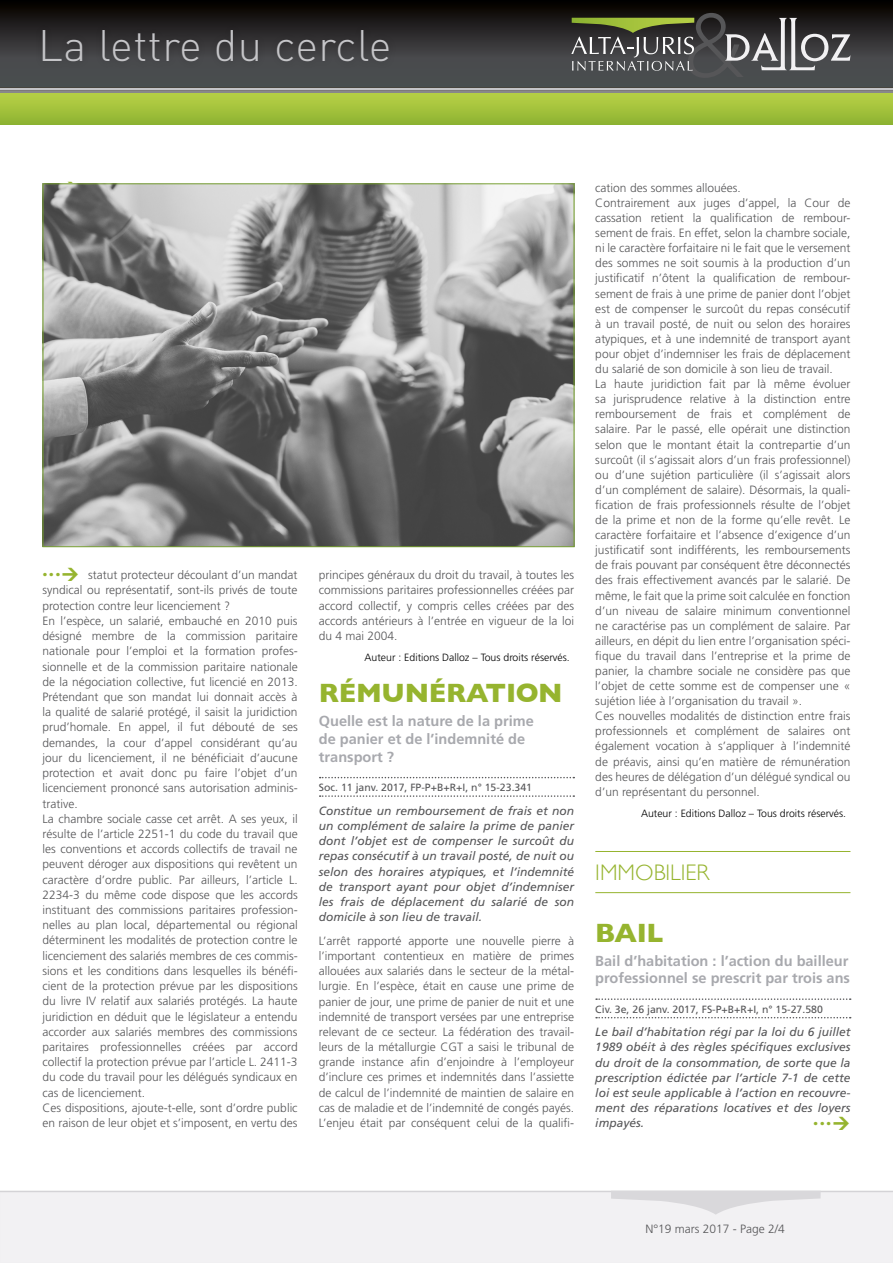
<style>
.page{position:relative;width:893px;height:1263px;background:#fff}
.page>*{position:absolute;margin:0;border:0;box-sizing:border-box;transform-origin:0 0}
.t1{font:300 95.85px "Gill Sans";color:#565658}
.t2{font:300 43.5px "DIN";letter-spacing:.01em;color:#c5c5c8}
.t3{font:700 27px "Gill Sans";letter-spacing:-.01em;color:#96b42f}
.t4{font:300 22.5px "Gill Sans";color:#96b42f}
.t5{font:700 14.55px/17.7px "Frutiger";color:#a8a9ae}
.t6{font:300 12px/15.1px "Frutiger";color:#565658}
.t7{font:italic 12px/15.1px "Frutiger";color:#565658;text-align:justify}
.t8{font:300 10.5px "Frutiger";color:#000}
.t9{font:10.5px "Frutiger";color:#565658}
</style>
<div class="page">
<div style="left:0;top:1190px;width:893px;height:73px;background:#f2f1f3"></div>
<svg style="left:320px;top:777px;width:254px;height:1px"></svg>
<svg style="left:320px;top:795px;width:254px;height:2px"></svg>
<hr style="left:595px;top:851px;width:255px;height:1px;background:#96b42f">
<hr style="left:595px;top:892px;width:255px;height:1px;background:#96b42f">
<svg style="left:596px;top:998px;width:255px;height:2px"></svg>
<svg style="left:596px;top:1017px;width:255px;height:1px"></svg>
<img style="left:45px;top:185px;width:527px;height:360px">
<svg style="left:0;top:0;width:893px;height:87px;background:#2d2d2d"></svg>
<div style="left:35px;top:22px;width:362px;height:47px;background:#000;opacity:.2"></div>
<svg style="left:0;top:93px;width:893px;height:31px;background:#a3c23c"></svg>
<hr style="left:0;top:87px;width:893px;height:2px;background:#47453e">
<hr style="left:0;top:89px;width:893px;height:2px;background:#c3c4c7">
<hr style="left:0;top:90px;width:893px;height:2px;background:#7d7a7a">
<hr style="left:0;top:91px;width:893px;height:2px;background:#88878a">
<svg style="left:571px;top:18px;width:123px;height:53px;background:#606452"></svg>
<svg style="left:725px;top:18px;width:126px;height:52px"></svg>
<svg style="left:611px;top:1191px;width:210px;height:24px"></svg>
<svg style="left:43px;top:183px;width:35px;height:12px"></svg>
<h2 class="t2" style="left:38px;top:19px;width:355px">La lettre du cercle</h2>
<h1 class="t1" style="left:685px;top:-30px;width:60px">&amp;</h1>
<p class="t6" style="left:43px;top:568px;width:257px;text-indent:46px">statut protecteur découlant d’un mandat syndical ou représentatif, sont-ils privés de toute protection contre leur licenciement ?<br>En l’espèce, un salarié, embauché en 2010 puis désigné membre de la commission paritaire nationale pour l’emploi et la formation profes&shy;sionnelle et de la commission paritaire nationale de la négociation collective, fut licencié en 2013.<br>Prétendant que son mandat lui donnait accès à la qualité de salarié protégé, il saisit la juridiction prud’homale. En appel, il fut débouté de ses demandes, la cour d’appel considérant qu’au jour du licenciement, il ne bénéficiait d’aucune protection et avait donc pu faire l’objet d’un licenciement prononcé sans autorisation adminis&shy;trative.<br>La chambre sociale casse cet arrêt. A ses yeux, il résulte de l’article 2251-1 du code du travail que les conventions et accords collectifs de travail ne peuvent déroger aux dispositions qui revêtent un caractère d’ordre public. Par ailleurs, l’article L.<br>2234-3 du même code dispose que les accords instituant des commissions paritaires profession&shy;nelles au plan local, départemental ou régional déterminent les modalités de protection contre le licenciement des salariés membres de ces commis&shy;sions et les conditions dans lesquelles ils bénéfi&shy;cient de la protection prévue par les dispositions du livre IV relatif aux salariés protégés. La haute juridiction en déduit que le législateur a entendu accorder aux salariés membres des commissions paritaires professionnelles créées par accord collectif la protection prévue par l’article L. 2411-3 du code du travail pour les délégués syndicaux en cas de licenciement.<br>Ces dispositions, ajoute-t-elle, sont d’ordre public en raison de leur objet et s’imposent, en vertu des</p>
<p class="t6" style="left:319px;top:568px;width:257px;text-align:justify">principes généraux du droit du travail, à toutes les commissions paritaires professionnelles créées par accord collectif, y compris celles créées par des accords antérieurs à l’entrée en vigueur de la loi du 4 mai 2004.</p>
<p class="t8" style="left:365px;top:652px;width:207px">Auteur : Editions Dalloz – Tous droits réservés.</p>
<h3 class="t3" style="left:319px;top:672px;width:245px">RÉMUNÉRATION</h3>
<p class="t5" style="left:319px;top:712px;width:216px">Quelle est la nature de la prime de panier et de l’indemnité de transport ?</p>
<p class="t9" style="left:319px;top:781px;width:215px">Soc. 11 janv. 2017, FP-P+B+R+I, n° 15-23.341</p>
<p class="t7" style="left:319px;top:803px;width:257px">Constitue un remboursement de frais et non un complément de salaire la prime de panier dont l’objet est de compenser le surcoût du repas consécutif à un travail posté, de nuit ou selon des horaires atypiques, et l’indemnité de transport ayant pour objet d’indemniser les frais de déplacement du salarié de son domicile à son lieu de travail.</p>
<p class="t6" style="left:319px;top:933px;width:257px;text-align:justify">L’arrêt rapporté apporte une nouvelle pierre à l’important contentieux en matière de primes allouées aux salariés dans le secteur de la métal&shy;lurgie. En l’espèce, était en cause une prime de panier de jour, une prime de panier de nuit et une indemnité de transport versées par une entreprise relevant de ce secteur. La fédération des travail&shy;leurs de la métallurgie CGT a saisi le tribunal de grande instance afin d’enjoindre à l’employeur d’inclure ces primes et indemnités dans l’assiette de calcul de l’indemnité de maintien de salaire en cas de maladie et de l’indemnité de congés payés.<br>L’enjeu était par conséquent celui de la qualifi-</p>
<p class="t6" style="left:595px;top:180px;width:257px">cation des sommes allouées.<br>Contrairement aux juges d’appel, la Cour de cassation retient la qualification de rembour&shy;sement de frais. En effet, selon la chambre sociale, ni le caractère forfaitaire ni le fait que le versement des sommes ne soit soumis à la production d’un justificatif n’ôtent la qualification de rembour&shy;sement de frais à une prime de panier dont l’objet est de compenser le surcoût du repas consécutif à un travail posté, de nuit ou selon des horaires atypiques, et à une indemnité de transport ayant pour objet d’indemniser les frais de déplacement du salarié de son domicile à son lieu de travail.<br>La haute juridiction fait par là même évoluer sa jurisprudence relative à la distinction entre remboursement de frais et complément de salaire. Par le passé, elle opérait une distinction selon que le montant était la contrepartie d’un surcoût (il s’agissait alors d’un frais professionnel) ou d’une sujétion particulière (il s’agissait alors d’un complément de salaire). Désormais, la quali&shy;fication de frais professionnels résulte de l’objet de la prime et non de la forme qu’elle revêt. Le caractère forfaitaire et l’absence d’exigence d’un justificatif sont indifférents, les remboursements de frais pouvant par conséquent être déconnectés des frais effectivement avancés par le salarié. De même, le fait que la prime soit calculée en fonction d’un niveau de salaire minimum conventionnel ne caractérise pas un complément de salaire. Par ailleurs, en dépit du lien entre l’organisation spéci&shy;fique du travail dans l’entreprise et la prime de panier, la chambre sociale ne considère pas que l’objet de cette somme est de compenser une « sujétion liée à l’organisation du travail ».<br>Ces nouvelles modalités de distinction entre frais professionnels et complément de salaires ont également vocation à s’appliquer à l’indemnité de préavis, ainsi qu’en matière de rémunération des heures de délégation d’un délégué syndical ou d’un représentant du personnel.</p>
<p class="t8" style="left:641px;top:807px;width:207px">Auteur : Editions Dalloz – Tous droits réservés.</p>
<h3 class="t4" style="left:595px;top:855px;width:116px">IMMOBILIER</h3>
<h3 class="t3" style="left:595px;top:911px;width:70px">BAIL</h3>
<p class="t5" style="left:595px;top:952px;width:256px">Bail d’habitation : l’action du bailleur professionnel se prescrit par trois ans</p>
<p class="t9" style="left:595px;top:1003px;width:229px">Civ. 3e, 26 janv. 2017, FS-P+B+R+I, n° 15-27.580</p>
<p class="t7" style="left:595px;top:1025px;width:257px">Le bail d’habitation régi par la loi du 6 juillet 1989 obéit à des règles spécifiques exclusives du droit de la consommation, de sorte que la prescription édictée par l’article 7-1 de cette loi est seule applicable à l’action en recouvre&shy;ment des réparations locatives et des loyers impayés.</p>
<p class="t6" style="left:645px;top:1221px;width:141px">N°19 mars 2017 - Page 2/4</p>
</div>
